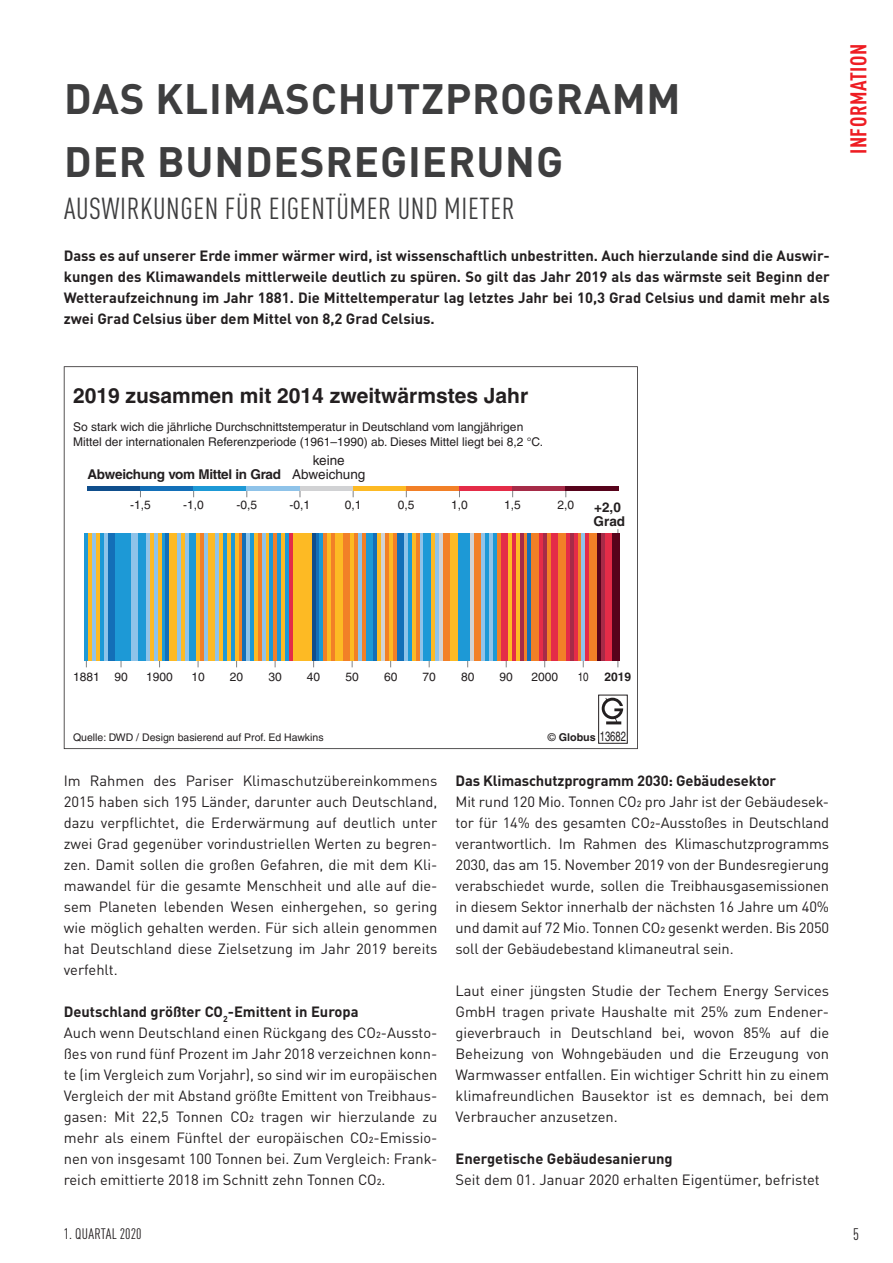
<style>
.page{position:relative;width:893px;height:1263px;background:#fff}
.page>*{position:absolute;margin:0;border:0;box-sizing:border-box;transform-origin:0 0}
.Überschriften{font:700 42px "DIN Pro";letter-spacing:.02em;color:#3e3e3f}
.Introtext{font:condensed 30px "DIN Pro";letter-spacing:.02em;color:#3e3e3f}
.Überschriften-2{font:700 condensed 22.5px "DIN Pro";letter-spacing:.02em;color:#ee1d23}
.t1{font:700 21px "Helvetica LT";color:#231f20}
.t2{font:condensed 16.5px "DIN Pro";color:#231f20}
.t3{font:condensed 15px "DIN Pro";color:#231f20}
.Grundtext{font:14.7px/21px "DIN Pro";color:#231f20;text-align:justify}
.Zwiti_sz{font:700 14.7px/21px "DIN Pro";color:#231f20;text-align:justify}
.Grundtext-2{font:700 14.7px "DIN Pro";color:#231f20}
.t4{font:700 13.5px/13.5px "Helvetica LT";letter-spacing:-.02em;color:#231f20}
.t5{font:13.5px/13.5px "Helvetica LT";color:#231f20;text-align:center}
.t6{font:12px/14.4px "Helvetica LT";color:#231f20}
.t7{font:700 12px "Helvetica LT";color:#231f20}
.t8{font:12px "Helvetica LT";color:#231f20;scale:.82 1}
.t9{font:700 10.8px "Helvetica LT";color:#231f20}
.t10{font:10.5px "Helvetica LT";color:#231f20}
.s1{font-weight:400}
.s2{font-weight:400;font-size:13.5px}
</style>
<div class="page">
<svg style="left:64px;top:366px;width:574px;height:383px"></svg>
<div style="left:598px;top:695px;width:30px;height:49px;border:1px solid #231f20"></div>
<svg style="left:602px;top:698px;width:21px;height:26px"></svg>
<p class="Überschriften" style="left:64px;top:64px;width:618px">DAS KLIMASCHUTZPROGRAMM</p>
<p class="Überschriften" style="left:64px;top:127px;width:501px">DER BUNDESREGIERUNG</p>
<p class="Introtext" style="left:64px;top:187px;width:452px">AUSWIRKUNGEN FÜR EIGENTÜMER UND MIETER</p>
<p class="Zwiti_sz" style="left:64px;top:244px;width:767px">Dass es auf unserer Erde immer wärmer wird, ist wissenschaftlich unbestritten. Auch hierzulande sind die Auswir&shy;kungen des Klimawandels mittlerweile deutlich zu spüren. So gilt das Jahr 2019 als das wärmste seit Beginn der Wetteraufzeichnung im Jahr 1881. Die Mitteltemperatur lag letztes Jahr bei 10,3 Grad Celsius und damit mehr als zwei Grad Celsius über dem Mittel von 8,2 Grad Celsius.</p>
<p class="Überschriften-2" style="left:841px;top:154px;width:111px;rotate:-90deg">INFORMATION</p>
<p class="t1" style="left:73px;top:383px;width:457px">2019 zusammen mit 2014 zweitwärmstes Jahr</p>
<p class="t6" style="left:73px;top:420px;width:472px">So stark wich die jährliche Durchschnittstemperatur in Deutschland vom langjährigen<br>Mittel der internationalen Referenzperiode (1961–1990) ab. Dieses Mittel liegt bei 8,2 °C.</p>
<p class="t4" style="left:87px;top:467px;width:195px">Abweichung vom Mittel in Grad</p>
<p class="t5" style="left:292px;top:454px;width:75px">keine<br>Abweichung</p>
<p class="t6" style="left:130px;top:497px;width:22px">-1,5</p>
<p class="t6" style="left:183px;top:497px;width:22px">-1,0</p>
<p class="t6" style="left:236px;top:497px;width:22px">-0,5</p>
<p class="t6" style="left:290px;top:497px;width:22px">-0,1</p>
<p class="t6" style="left:345px;top:497px;width:18px">0,1</p>
<p class="t6" style="left:398px;top:497px;width:18px">0,5</p>
<p class="t6" style="left:451px;top:497px;width:18px">1,0</p>
<p class="t6" style="left:504px;top:497px;width:18px">1,5</p>
<p class="t6" style="left:557px;top:497px;width:18px">2,0</p>
<p class="t4" style="left:594px;top:501px;width:33px">+2,0<br>Grad</p>
<p class="t6" style="left:73px;top:669px;width:28px">1881</p>
<p class="t6" style="left:114px;top:669px;width:15px">90</p>
<p class="t6" style="left:146px;top:669px;width:28px">1900</p>
<p class="t6" style="left:191px;top:669px;width:15px">10</p>
<p class="t6" style="left:230px;top:669px;width:15px">20</p>
<p class="t6" style="left:268px;top:669px;width:15px">30</p>
<p class="t6" style="left:307px;top:669px;width:15px">40</p>
<p class="t6" style="left:345px;top:669px;width:15px">50</p>
<p class="t6" style="left:384px;top:669px;width:15px">60</p>
<p class="t6" style="left:422px;top:669px;width:15px">70</p>
<p class="t6" style="left:461px;top:669px;width:15px">80</p>
<p class="t6" style="left:500px;top:669px;width:15px">90</p>
<p class="t6" style="left:531px;top:669px;width:28px">2000</p>
<p class="t7" style="left:605px;top:669px;width:28px">2019</p>
<p class="t8" style="left:578px;top:670px;width:15px">10</p>
<p class="t10" style="left:73px;top:731px;width:252px">Quelle: DWD / Design basierend auf Prof. Ed Hawkins</p>
<p class="t9" style="left:548px;top:730px;width:80px"><span class="s1">©</span> Globus <span class="s2">13682</span></p>
<p class="Grundtext" style="left:64px;top:769px;width:375px">Im Rahmen des Pariser Klimaschutzübereinkommens 2015 haben sich 195 Länder, darunter auch Deutschland, dazu verpflichtet, die Erderwärmung auf deutlich unter zwei Grad gegenüber vorindustriellen Werten zu begren&shy;zen. Damit sollen die großen Gefahren, die mit dem Kli&shy;mawandel für die gesamte Menschheit und alle auf die&shy;sem Planeten lebenden Wesen einhergehen, so gering wie möglich gehalten werden. Für sich allein genommen hat Deutschland diese Zielsetzung im Jahr 2019 bereits verfehlt.</p>
<p class="Grundtext-2" style="left:64px;top:1000px;width:296px">Deutschland größter CO<sub>2</sub>-Emittent in Europa</p>
<p class="Grundtext" style="left:64px;top:1021px;width:375px">Auch wenn Deutschland einen Rückgang des CO2-Aussto&shy;ßes von rund fünf Prozent im Jahr 2018 verzeichnen konn&shy;te (im Vergleich zum Vorjahr), so sind wir im europäischen Vergleich der mit Abstand größte Emittent von Treibhaus&shy;gasen: Mit 22,5 Tonnen CO2 tragen wir hierzulande zu mehr als einem Fünftel der europäischen CO2-Emissio&shy;nen von insgesamt 100 Tonnen bei. Zum Vergleich: Frank&shy;reich emittierte 2018 im Schnitt zehn Tonnen CO2.</p>
<p class="Grundtext-2" style="left:455px;top:769px;width:322px">Das Klimaschutzprogramm 2030: Gebäudesektor</p>
<p class="Grundtext" style="left:455px;top:790px;width:375px">Mit rund 120 Mio. Tonnen CO2 pro Jahr ist der Gebäudesek&shy;tor für 14% des gesamten CO2-Ausstoßes in Deutschland verantwortlich. Im Rahmen des Klimaschutzprogramms 2030, das am 15. November 2019 von der Bundesregierung verabschiedet wurde, sollen die Treibhausgasemissionen in diesem Sektor innerhalb der nächsten 16 Jahre um 40% und damit auf 72 Mio. Tonnen CO2 gesenkt werden. Bis 2050 soll der Gebäudebestand klimaneutral sein.</p>
<p class="Grundtext" style="left:455px;top:979px;width:375px">Laut einer jüngsten Studie der Techem Energy Services GmbH tragen private Haushalte mit 25% zum Endener&shy;gieverbrauch in Deutschland bei, wovon 85% auf die Beheizung von Wohngebäuden und die Erzeugung von Warmwasser entfallen. Ein wichtiger Schritt hin zu einem klimafreundlichen Bausektor ist es demnach, bei dem Verbraucher anzusetzen.</p>
<p class="Grundtext-2" style="left:455px;top:1147px;width:219px">Energetische Gebäudesanierung</p>
<p class="Grundtext" style="left:455px;top:1168px;width:366px">Seit dem 01. Januar 2020 erhalten Eigentümer, befristet</p>
<p class="t3" style="left:64px;top:1222px;width:79px">1. QUARTAL 2020</p>
<p class="t2" style="left:853px;top:1222px;width:7px">5</p>
</div>
